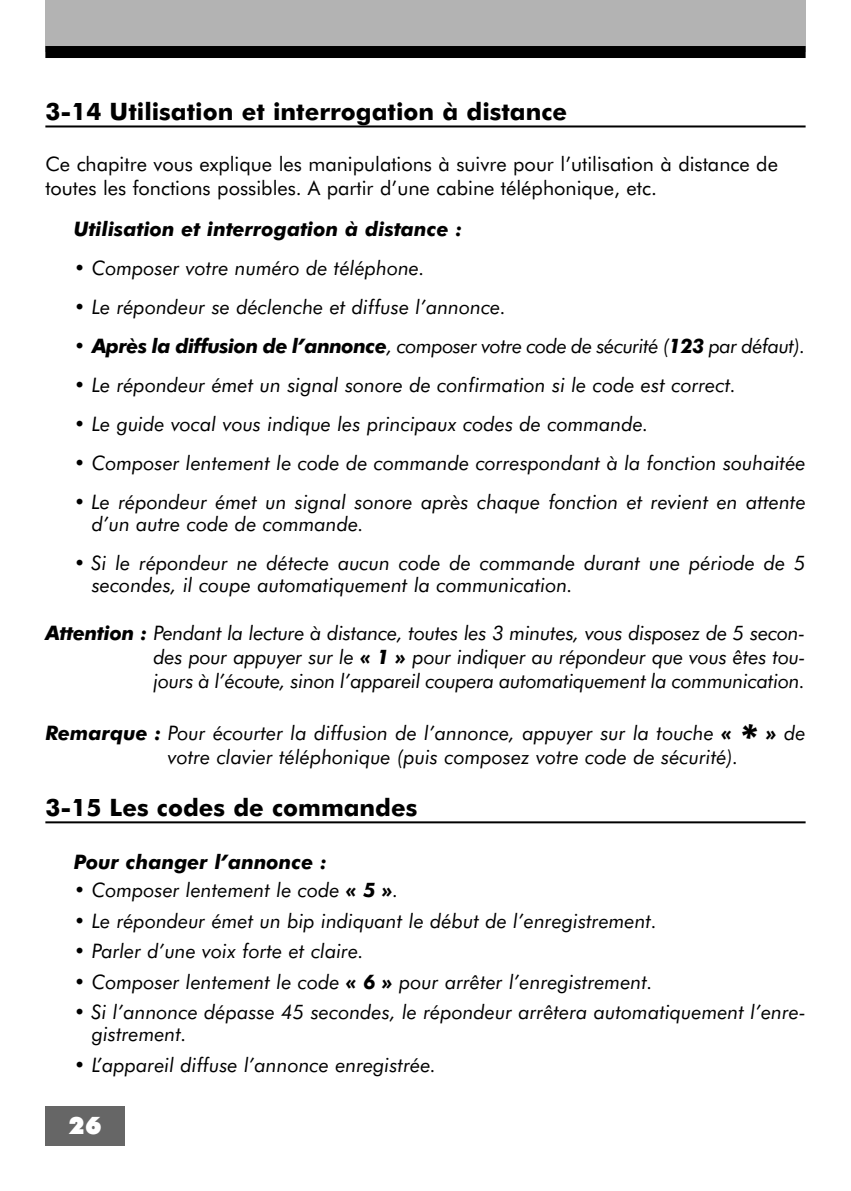
<style>
.page{position:relative;width:851px;height:1191px;background:#fff}
.page>*{position:absolute;margin:0;border:0;box-sizing:border-box;transform-origin:0 0}
.t1{font:700 24px "Futura BT";color:#000}
.t2{font:900 24px "Futura BT";color:#fff}
.t3{font:italic 20px/22px "Futura BT";color:#000}
.t4{font:20px/24px "Futura BT";color:#000}
.t5{font:italic 20px "Futura BT";letter-spacing:-.025em;color:#000}
.t6{font:italic 700 20px "Futura BT";color:#000}
.s1{font-weight:700}
.s2{font-weight:700;font-size:40px}
</style>
<div class="page">
<div style="left:45px;top:1106px;width:80px;height:39px;background:#666"></div>
<div style="left:45px;top:0;width:760px;height:51px;background:#b3b3b3"></div>
<div style="left:45px;top:46px;width:760px;height:12px;background:#000"></div>
<hr style="left:45px;top:125px;width:760px;height:2px;background:#000">
<hr style="left:45px;top:821px;width:760px;height:2px;background:#000">
<p class="t1" style="left:45px;top:102px;width:523px">3-14 Utilisation et interrogation à distance</p>
<p class="t4" style="left:45px;top:153px;width:734px">Ce chapitre vous explique les manipulations à suivre pour l’utilisation à distance de toutes les fonctions possibles. A partir d’une cabine téléphonique, etc.</p>
<p class="t6" style="left:74px;top:220px;width:390px">Utilisation et interrogation à distance :</p>
<p class="t3" style="left:74px;top:258px;width:352px">• Composer votre numéro de téléphone.</p>
<p class="t3" style="left:74px;top:297px;width:434px">• Le répondeur se déclenche et diffuse l’annonce.</p>
<p class="t5" style="left:74px;top:337px;width:733px">• <span class="s1">Après la diffusion de l’annonce</span>, composer votre code de sécurité (<span class="s1">123</span> par défaut).</p>
<p class="t3" style="left:74px;top:375px;width:663px">• Le répondeur émet un signal sonore de confirmation si le code est correct.</p>
<p class="t3" style="left:74px;top:414px;width:576px">• Le guide vocal vous indique les principaux codes de commande.</p>
<p class="t3" style="left:74px;top:453px;width:733px">• Composer lentement le code de commande correspondant à la fonction souhaitée</p>
<p class="t3" style="left:92px;top:492px;width:715px;text-indent:-18px">• Le répondeur émet un signal sonore après chaque fonction et revient en attente d’un autre code de commande.</p>
<p class="t3" style="left:92px;top:553px;width:715px;text-indent:-18px">• Si le répondeur ne détecte aucun code de commande durant une période de 5 secondes, il coupe automatiquement la communication.</p>
<p class="t3" style="left:153px;top:622px;width:653px;line-height:24px;text-align:justify;text-indent:-108px"><span class="s1">Attention :</span> Pendant la lecture à distance, toutes les 3 minutes, vous disposez de 5 secon&shy;des pour appuyer sur le <span class="s1">« 1 »</span> pour indiquer au répondeur que vous êtes tou&shy;jours à l’écoute, sinon l’appareil coupera automatiquement la communication.</p>
<p class="t3" style="left:168px;top:722px;width:639px;line-height:24px;text-indent:-122px"><span class="s1">Remarque :</span> Pour écourter la diffusion de l’annonce, appuyer sur la touche <span class="s1">«</span> <span class="s2">*</span> <span class="s1">»</span> de votre clavier téléphonique (puis composez votre code de sécurité).</p>
<p class="t1" style="left:45px;top:798px;width:373px">3-15 Les codes de commandes</p>
<p class="t6" style="left:74px;top:854px;width:255px">Pour changer l’annonce :</p>
<p class="t3" style="left:74px;top:880px;width:326px">• Composer lentement le code <span class="s1">« 5 »</span>.</p>
<p class="t3" style="left:74px;top:911px;width:584px">• Le répondeur émet un bip indiquant le début de l’enregistrement.</p>
<p class="t3" style="left:74px;top:941px;width:292px">• Parler d’une voix forte et claire.</p>
<p class="t3" style="left:74px;top:972px;width:580px">• Composer lentement le code <span class="s1">« 6 »</span> pour arrêter l’enregistrement.</p>
<p class="t3" style="left:92px;top:1002px;width:715px;text-indent:-18px">• Si l’annonce dépasse 45 secondes, le répondeur arrêtera automatiquement l’enre&shy;gistrement.</p>
<p class="t3" style="left:74px;top:1055px;width:364px">• L’appareil diffuse l’annonce enregistrée.</p>
<p class="t2" style="left:69px;top:1115px;width:34px">26</p>
</div>
